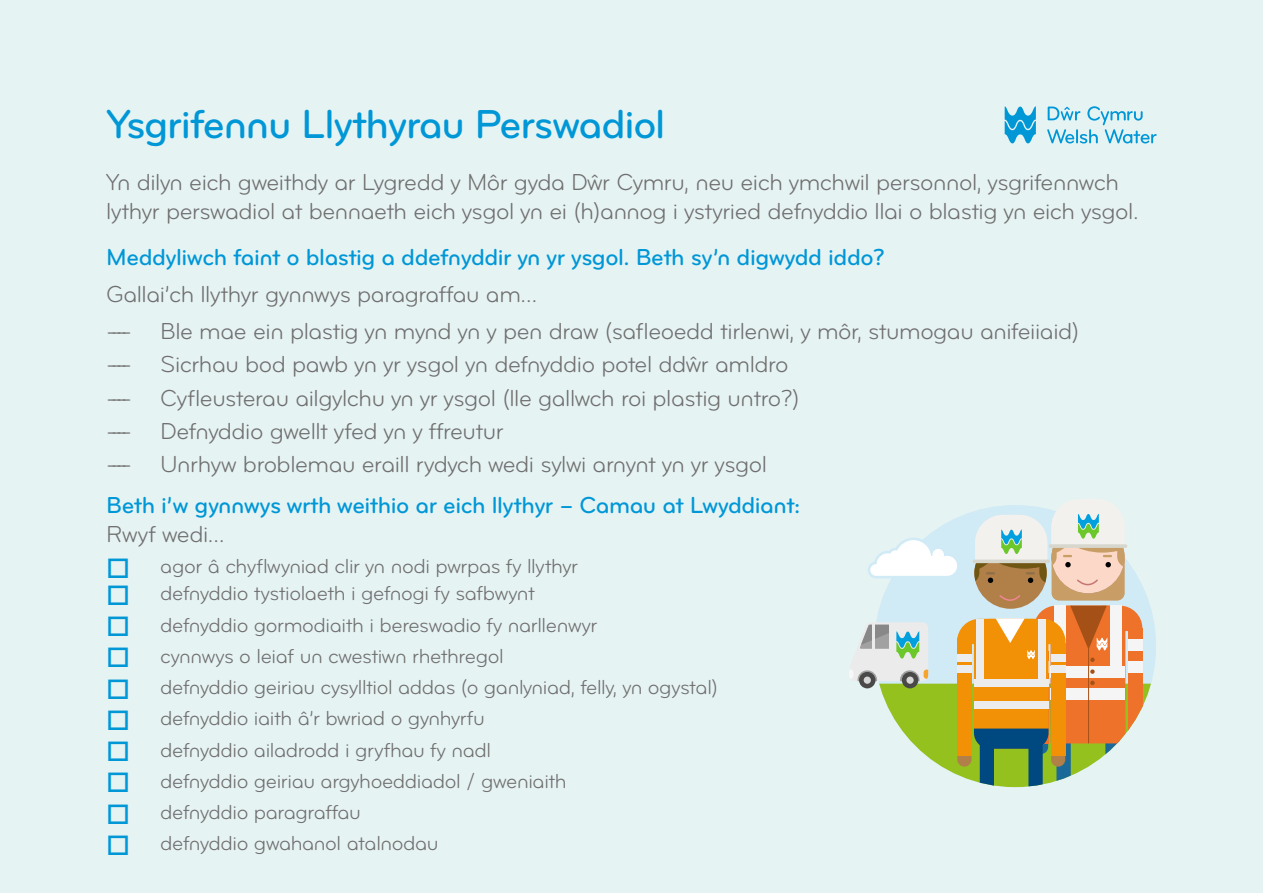
<style>
.page{position:relative;width:1263px;height:893px;background:#e6f3f3}
.page>*{position:absolute;margin:0;border:0;box-sizing:border-box;transform-origin:0 0}
.t1{font:42px "Bryant Pro Medium Alternate";letter-spacing:-.03em;color:#0097d7}
.t2{font:24px/33px "Bryant Pro Regular Alternate";letter-spacing:-.02em;color:#706f6f}
.t3{font:24px "Bryant Pro Medium Alternate";letter-spacing:-.02em;color:#0097d7}
.t4{font:21px "Bryant Pro Regular Alternate";letter-spacing:-.02em;color:#706f6f}
.s1{color:#0097d7}
</style>
<div class="page">
<svg style="left:1005px;top:106px;width:31px;height:37px"></svg>
<svg style="left:1047px;top:106px;width:110px;height:37px"></svg>
<svg style="left:849px;top:499px;width:307px;height:288px"></svg>
<h1 class="t1" style="left:106px;top:98px;width:561px">Ysgrifennu Llythyrau Perswadiol</h1>
<p class="t2" style="left:106px;top:168px;width:1034px;line-height:28.8px">Yn dilyn eich gweithdy ar Lygredd y Môr gyda Dŵr Cymru, neu eich ymchwil personnol, ysgrifennwch lythyr perswadiol at bennaeth eich ysgol yn ei (h)annog i ystyried defnyddio llai o blastig yn eich ysgol.</p>
<p class="t3" style="left:106px;top:242px;width:780px">Meddyliwch faint o blastig a ddefnyddir yn yr ysgol. Beth sy’n digwydd iddo?</p>
<p class="t2" style="left:106px;top:276px;width:974px;line-height:37.3px">Gallai’ch llythyr gynnwys paragraffau am…<br>---- Ble mae ein plastig yn mynd yn y pen draw (safleoedd tirlenwi, y môr, stumogau anifeiiaid)</p>
<p class="t2" style="left:106px;top:348px;width:695px">---- Sicrhau bod pawb yn yr ysgol yn defnyddio potel ddŵr amldro ---- Cyfleusterau ailgylchu yn yr ysgol (lle gallwch roi plastig untro?) ---- Defnyddio gwellt yfed yn y ffreutur<br>---- Unrhyw broblemau eraill rydych wedi sylwi arnynt yn yr ysgol</p>
<p class="t3" style="left:106px;top:491px;width:695px">Beth i’w gynnwys wrth weithio ar eich llythyr – Camau at Lwyddiant:</p>
<p class="t2" style="left:106px;top:518px;width:120px">Rwyf wedi…</p>
<p class="t4" style="left:106px;top:554px;width:473px"><span class="s1">□</span> agor â chyflwyniad clir yn nodi pwrpas fy llythyr</p>
<p class="t4" style="left:106px;top:581px;width:430px"><span class="s1">□</span> defnyddio tystiolaeth i gefnogi fy safbwynt</p>
<p class="t4" style="left:106px;top:612px;width:492px"><span class="s1">□</span> defnyddio gormodiaith i bereswadio fy narllenwyr</p>
<p class="t4" style="left:106px;top:643px;width:399px"><span class="s1">□</span> cynnwys o leiaf un cwestiwn rhethregol</p>
<p class="t4" style="left:106px;top:675px;width:613px"><span class="s1">□</span> defnyddio geiriau cysylltiol addas (o ganlyniad, felly, yn ogystal)</p>
<p class="t4" style="left:106px;top:706px;width:380px"><span class="s1">□</span> defnyddio iaith â’r bwriad o gynhyrfu</p>
<p class="t4" style="left:106px;top:737px;width:386px"><span class="s1">□</span> defnyddio ailadrodd i gryfhau fy nadl</p>
<p class="t4" style="left:106px;top:768px;width:462px"><span class="s1">□</span> defnyddio geiriau argyhoeddiadol / gweniaith</p>
<p class="t4" style="left:106px;top:800px;width:256px"><span class="s1">□</span> defnyddio paragraffau</p>
<p class="t4" style="left:106px;top:831px;width:334px"><span class="s1">□</span> defnyddio gwahanol atalnodau</p>
</div>
